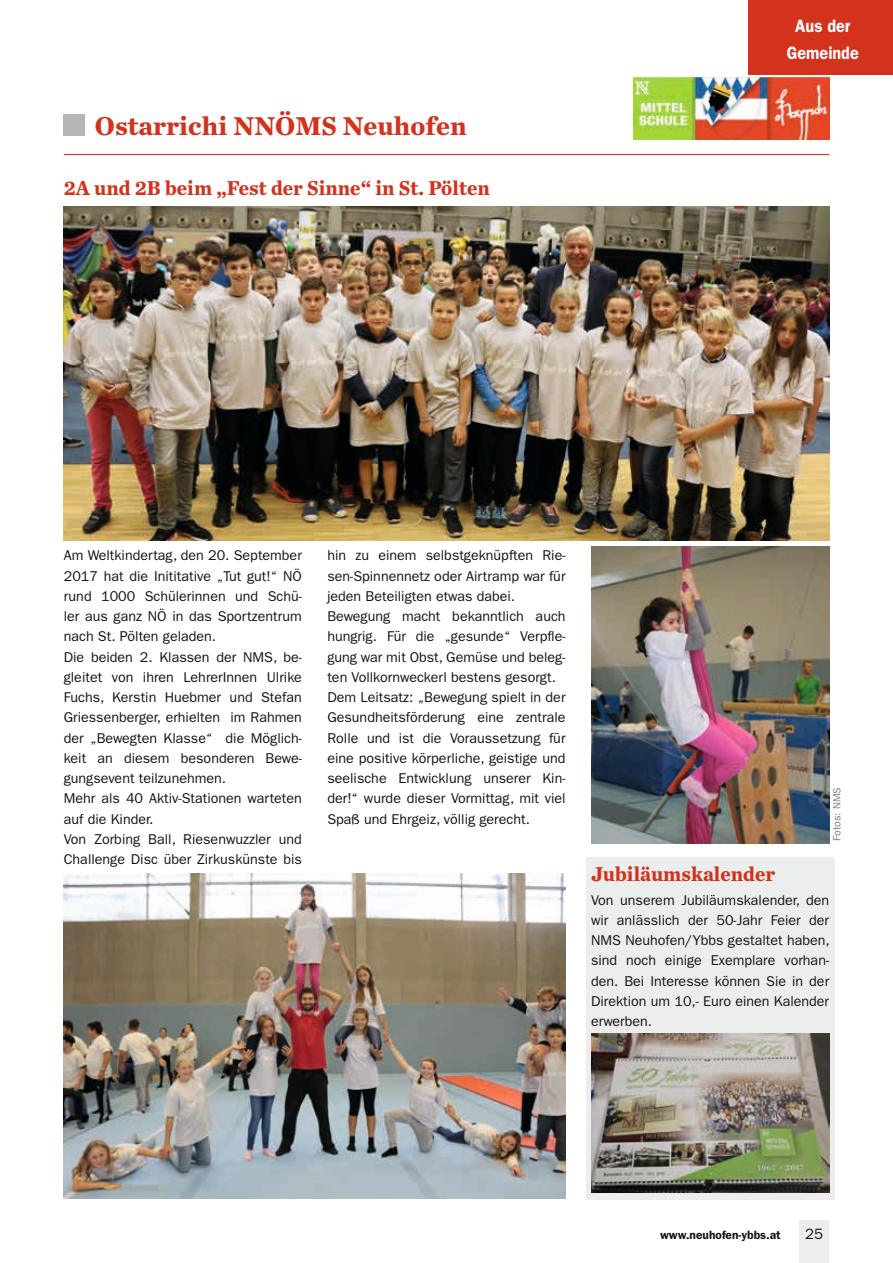
<style>
.page{position:relative;width:893px;height:1263px;background:#fff}
.page>*{position:absolute;margin:0;border:0;box-sizing:border-box;transform-origin:0 0}
.t1{font:700 27px "Chronicle Text G1";color:#d3321c}
.t2{font:700 21px "Chronicle Text G1";color:#d3321c;scale:.96 1}
.t3{font:600 18px/27px "ITC Franklin Gothic Std";color:#fff;text-align:center;scale:.9 1}
.t4{font:15px "ITC Franklin Gothic Std";color:#131413}
.t5{font:14.25px/20.2px "ITC Franklin Gothic Std";color:#131413}
.t6{font:600 12px "ITC Franklin Gothic Std";color:#131413}
.t7{font:10.5px "ITC Franklin Gothic Std";color:#757c80}
</style>
<div class="page">
<div style="left:587px;top:857px;width:248px;height:342px;background:#eceded"></div>
<div style="left:799px;top:1220px;width:30px;height:43px;background:#eceded"></div>
<div style="left:748px;top:0;width:145px;height:74px;background:#d3321c"></div>
<img style="left:633px;top:78px;width:196px;height:61px">
<div style="left:64px;top:114px;width:21px;height:21px;background:#b5b5b6"></div>
<hr style="left:64px;top:154px;width:765px;height:1px;background:#d3321c">
<img style="left:64px;top:206px;width:765px;height:334px">
<img style="left:64px;top:874px;width:502px;height:324px">
<img style="left:591px;top:547px;width:238px;height:297px">
<img style="left:591px;top:1033px;width:238px;height:159px">
<h1 class="t1" style="left:95px;top:104px;width:373px">Ostarrichi NNÖMS Neuhofen</h1>
<h2 class="t2" style="left:64px;top:171px;width:445px">2A und 2B beim „Fest der Sinne“ in St. Pölten</h2>
<p class="t3" style="left:787px;top:12px;width:81px">Aus der<br>Gemeinde</p>
<p class="t5" style="left:64px;top:545px;width:240px">Am Weltkindertag, den 20. September 2017 hat die Inititative „Tut gut!“ NÖ rund 1000 Schülerinnen und Schü&shy;ler aus ganz NÖ in das Sportzentrum nach St. Pölten geladen.<br>Die beiden 2. Klassen der NMS, be&shy;gleitet von ihren LehrerInnen Ulrike Fuchs, Kerstin Huebmer und Stefan Griessenberger, erhielten im Rahmen der „Bewegten Klasse“ die Möglich&shy;keit an diesem besonderen Bewe&shy;gungsevent teilzunehmen.<br>Mehr als 40 Aktiv-Stationen warteten auf die Kinder.<br>Von Zorbing Ball, Riesenwuzzler und Challenge Disc über Zirkuskünste bis</p>
<p class="t5" style="left:327px;top:545px;width:240px">hin zu einem selbstgeknüpften Rie&shy;sen-Spinnennetz oder Airtramp war für jeden Beteiligten etwas dabei.<br>Bewegung macht bekanntlich auch hungrig. Für die „gesunde“ Verpfle&shy;gung war mit Obst, Gemüse und beleg&shy;ten Vollkornweckerl bestens gesorgt.<br>Dem Leitsatz: „Bewegung spielt in der Gesundheitsförderung eine zentrale Rolle und ist die Voraussetzung für eine positive körperliche, geistige und seelische Entwicklung unserer Kin&shy;der!“ wurde dieser Vormittag, mit viel Spaß und Ehrgeiz, völlig gerecht.</p>
<p class="t7" style="left:831px;top:841px;width:55px;rotate:-90deg">Fotos: NMS</p>
<h2 class="t2" style="left:591px;top:857px;width:193px">Jubiläumskalender</h2>
<p class="t5" style="left:591px;top:890px;width:240px;text-align:justify">Von unserem Jubiläumskalender, den wir anlässlich der 50-Jahr Feier der NMS Neuhofen/Ybbs gestaltet haben, sind noch einige Exemplare vorhan&shy;den. Bei Interesse können Sie in der Direktion um 10,- Euro einen Kalender erwerben.</p>
<p class="t6" style="left:660px;top:1228px;width:122px">www.neuhofen-ybbs.at</p>
<p class="t4" style="left:805px;top:1225px;width:19px">25</p>
</div>
